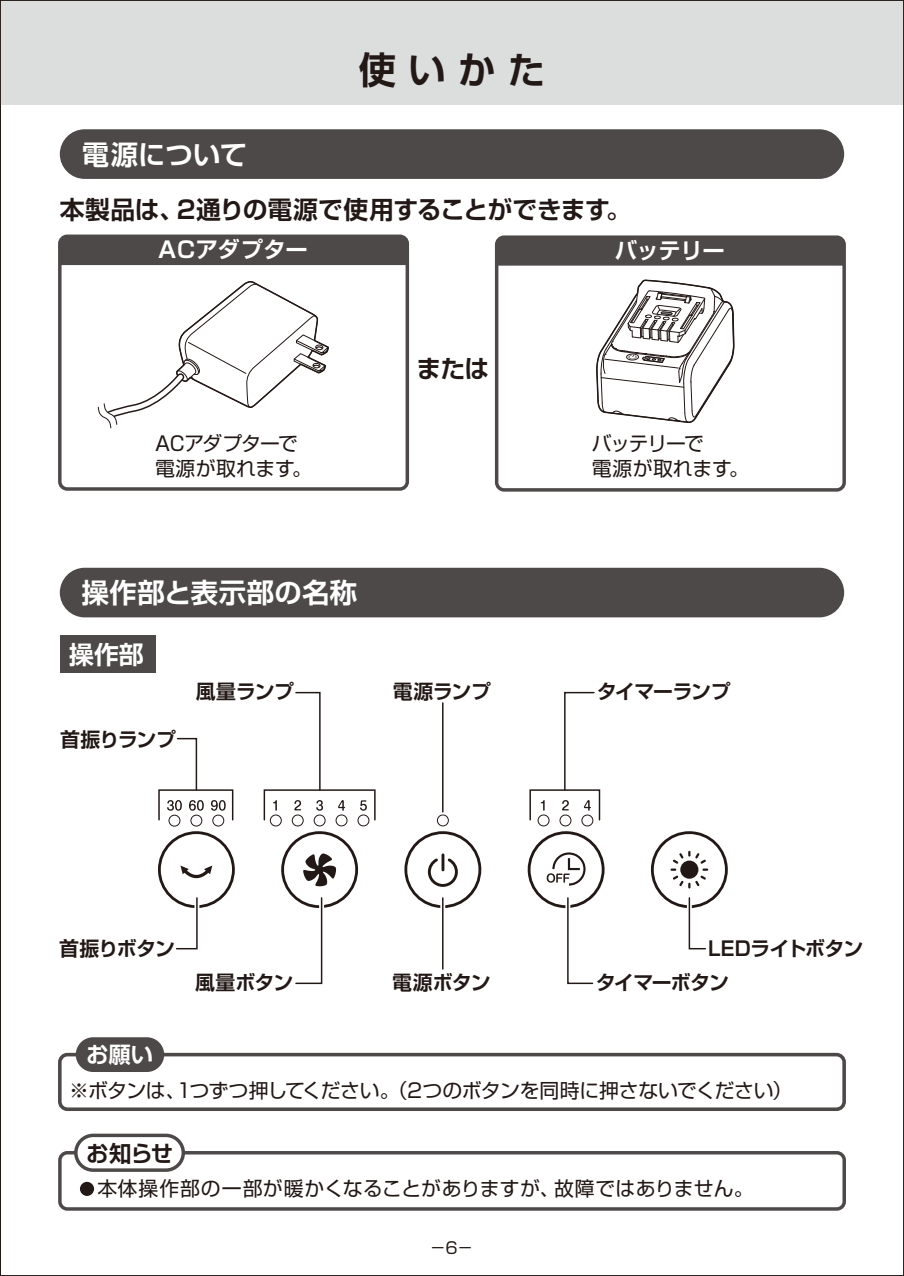
<style>
.page{position:relative;width:904px;height:1276px;background:#fff}
.page>*{position:absolute;margin:0;border:0;box-sizing:border-box;transform-origin:0 0}
.t1{font:700 37.27px "Shin Go Pro De";color:#221815}
.t2{font:700 27.3px "Shin Go Pro De";letter-spacing:.015em;color:#fff}
.t3{font:700 24.85px "Shin Go Pro De";letter-spacing:-.015em;color:#221815}
.t4{font:700 24.85px "Shin Go Pro De";color:#fff}
.t5{font:700 22.4px "Shin Go Pro De";letter-spacing:-.005em;color:#fff}
.t6{font:700 22.4px "Shin Go Pro De";letter-spacing:.02em;color:#fff}
.t7{font:700 22.4px "Shin Go Pro De";color:#221815}
.t8{font:19.78px/24.8px "Shin Go Pro";letter-spacing:-.01em;color:#221815}
.t9{font:700 19.78px "Shin Go Pro De";letter-spacing:-.025em;color:#221815}
.t10{font:19.78px "Shin Go Pro";letter-spacing:.015em;color:#221815}
.t11{font:700 19.78px "Shin Go Pro De";letter-spacing:-.045em;color:#221815}
.t12{font:16.1px "Shin Go Pro";color:#221815}
</style>
<div class="page">
<div style="left:314px;top:814px;width:11px;height:12px;border:1px solid #221815;border-radius:50%"></div>
<div style="left:437px;top:814px;width:11px;height:12px;border:1px solid #221815;border-radius:50%"></div>
<div style="left:292px;top:814px;width:11px;height:12px;border:1px solid #221815;border-radius:50%"></div>
<div style="left:270px;top:814px;width:12px;height:12px;border:1px solid #221815;border-radius:50%"></div>
<div style="left:335px;top:814px;width:12px;height:12px;border:1px solid #221815;border-radius:50%"></div>
<div style="left:357px;top:814px;width:12px;height:12px;border:1px solid #221815;border-radius:50%"></div>
<div style="left:190px;top:814px;width:12px;height:12px;border:1px solid #221815;border-radius:50%"></div>
<div style="left:168px;top:814px;width:12px;height:12px;border:1px solid #221815;border-radius:50%"></div>
<div style="left:212px;top:814px;width:12px;height:12px;border:1px solid #221815;border-radius:50%"></div>
<div style="left:559px;top:814px;width:12px;height:12px;border:1px solid #221815;border-radius:50%"></div>
<div style="left:537px;top:814px;width:12px;height:12px;border:1px solid #221815;border-radius:50%"></div>
<div style="left:581px;top:814px;width:12px;height:12px;border:1px solid #221815;border-radius:50%"></div>
<svg style="left:404px;top:831px;width:77px;height:77px"></svg>
<svg style="left:540px;top:800px;width:4px;height:10px"></svg>
<svg style="left:273px;top:800px;width:4px;height:10px"></svg>
<svg style="left:211px;top:800px;width:15px;height:10px"></svg>
<svg style="left:338px;top:800px;width:7px;height:10px"></svg>
<svg style="left:360px;top:800px;width:7px;height:10px"></svg>
<div style="left:0;top:0;width:903px;height:104px;background:#dcdddd"></div>
<div style="left:60px;top:129px;width:784px;height:50px;background:#4c4948;border-radius:25px"></div>
<div style="left:62px;top:238px;width:343px;height:27px;background:#4c4948"></div>
<svg style="left:499px;top:239px;width:342px;height:184px"></svg>
<div style="left:58px;top:234px;width:351px;height:256px;border:3px solid #4c4948;border-radius:7px"></div>
<div style="left:495px;top:235px;width:350px;height:256px;border:3px solid #4c4948;border-radius:7px"></div>
<div style="left:60px;top:635px;width:96px;height:37px;background:#4c4948"></div>
<div style="left:76px;top:1178px;width:21px;height:21px;border:3px solid #fff;border-radius:50%"></div>
<div style="left:58px;top:1150px;width:787px;height:60px;border:3px solid #4c4948;border-radius:7px"></div>
<div style="left:76px;top:1135px;width:107px;height:35px;background:#fff;border-radius:17px"></div>
<div style="left:74px;top:1133px;width:111px;height:38px;border:3px solid #4c4948;border-radius:17px"></div>
<div style="left:58px;top:1052px;width:787px;height:58px;border:4px solid #4c4948;border-radius:8px"></div>
<div style="left:76px;top:1037px;width:88px;height:34px;background:#4c4948;border-radius:17px"></div>
<svg style="left:440px;top:897px;width:5px;height:72px"></svg>
<hr style="left:442px;top:897px;width:1px;height:72px;background:#221815">
<svg style="left:443px;top:703px;width:1px;height:108px"></svg>
<hr style="left:442px;top:703px;width:1px;height:108px;background:#221815">
<svg style="left:294px;top:691px;width:30px;height:119px"></svg>
<svg style="left:562px;top:691px;width:33px;height:119px"></svg>
<svg style="left:167px;top:737px;width:37px;height:73px"></svg>
<svg style="left:527px;top:831px;width:77px;height:154px"></svg>
<svg style="left:650px;top:831px;width:77px;height:119px"></svg>
<svg style="left:281px;top:831px;width:77px;height:154px"></svg>
<svg style="left:158px;top:831px;width:77px;height:119px"></svg>
<div style="left:60px;top:567px;width:784px;height:50px;background:#4c4948;border-radius:25px"></div>
<div style="left:263px;top:789px;width:112px;height:31px;border:1px solid #221815"></div>
<div style="left:529px;top:789px;width:71px;height:31px;border:1px solid #221815"></div>
<div style="left:158px;top:789px;width:75px;height:31px;border:1px solid #221815"></div>
<svg style="left:97px;top:281px;width:232px;height:148px"></svg>
<h2 class="t2" style="left:82px;top:132px;width:167px">電源について</h2>
<h1 class="t1" style="left:359px;top:39px;width:187px">使 い か た</h1>
<p class="t3" style="left:60px;top:189px;width:572px">本製品は、2通りの電源で使用することができます。</p>
<p class="t6" style="left:158px;top:231px;width:151px">ACアダプター</p>
<p class="t5" style="left:614px;top:232px;width:111px">バッテリー</p>
<p class="t3" style="left:416px;top:348px;width:74px">または</p>
<p class="t8" style="left:155px;top:428px;width:158px">ACアダプターで電源が取れます。</p>
<p class="t8" style="left:591px;top:428px;width:158px">バッテリーで<br>電源が取れます。</p>
<h2 class="t2" style="left:82px;top:570px;width:277px">操作部と表示部の名称</h2>
<p class="t4" style="left:69px;top:634px;width:76px">操作部</p>
<p class="t9" style="left:60px;top:722px;width:117px">首振りランプ</p>
<p class="t9" style="left:196px;top:675px;width:100px">風量ランプ</p>
<p class="t9" style="left:59px;top:931px;width:117px">首振りボタン</p>
<p class="t5" style="left:86px;top:1036px;width:68px">お願い</p>
<p class="t9" style="left:195px;top:966px;width:100px">風量ボタン</p>
<p class="t9" style="left:393px;top:675px;width:99px">電源ランプ</p>
<p class="t9" style="left:392px;top:966px;width:100px">電源ボタン</p>
<p class="t9" style="left:596px;top:675px;width:136px">タイマーランプ</p>
<p class="t9" style="left:708px;top:932px;width:157px">LEDライトボタン</p>
<p class="t11" style="left:595px;top:966px;width:135px">タイマーボタン</p>
<p class="t8" style="left:69px;top:1075px;width:724px">※ボタンは、1つずつ押してください。（2つのボタンを同時に押さないでください）</p>
<p class="t7" style="left:86px;top:1135px;width:89px">お知らせ</p>
<p class="t10" style="left:77px;top:1172px;width:678px">●本体操作部の一部が暖かくなることがありますが、故障ではありません。</p>
<p class="t12" style="left:429px;top:1234px;width:45px">－6－</p>
</div>
